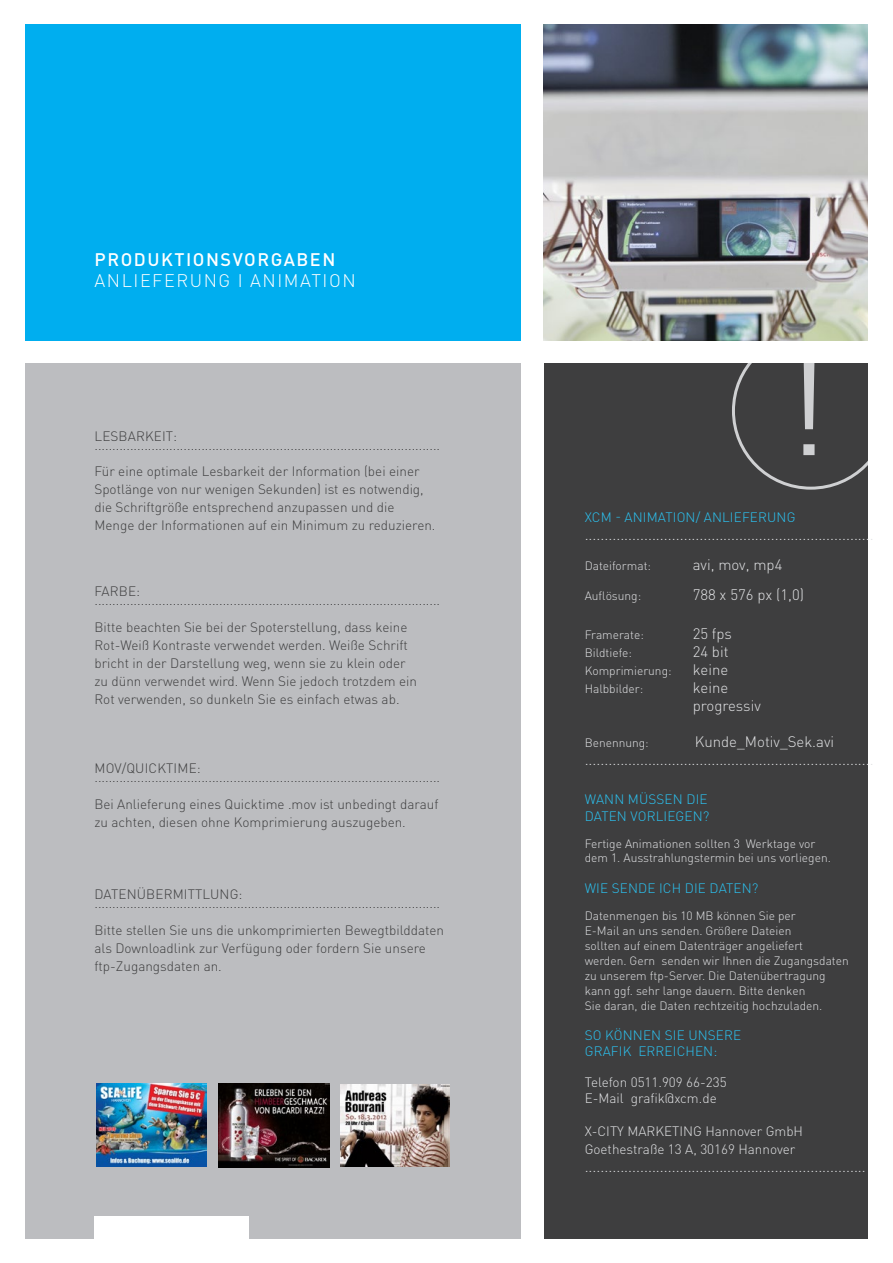
<style>
.page{position:relative;width:893px;height:1263px;background:#fff}
.page>*{position:absolute;margin:0;border:0;box-sizing:border-box;transform-origin:0 0}
.t1{font:129.3px "DIN Pro";color:#cfd0d2}
.t2{font:300 18px "DIN Pro";letter-spacing:.085em;color:#fff}
.t3{font:500 18px "DIN Pro";letter-spacing:.085em;color:#fff}
.t4{font:300 15px/18px "DIN Pro";color:#e1e2e4}
.t5{font:300 13.5px/18px "DIN Pro";color:#3e3e3f}
.t6{font:300 13.5px/16.2px "DIN Pro";letter-spacing:.01em;color:#2bc4f3}
.t7{font:300 13.5px/16.2px "DIN Pro";color:#e1e2e4}
.t8{font:300 12px/15px "DIN Pro";color:#e1e2e4}
</style>
<div class="page">
<div style="left:26px;top:363px;width:841px;height:876px;background:#bcbdc0"></div>
<div style="left:26px;top:24px;width:841px;height:317px;background:#00aeef"></div>
<div style="left:521px;top:0;width:324px;height:1251px;background:#fff"></div>
<div style="left:544px;top:363px;width:323px;height:876px;background:#3e3e3f"></div>
<svg style="left:732px;top:363px;width:135px;height:127px"></svg>
<div style="left:94px;top:1216px;width:155px;height:35px;background:#fff"></div>
<img style="left:218px;top:1083px;width:112px;height:84px">
<img style="left:340px;top:1085px;width:109px;height:82px">
<img style="left:96px;top:1083px;width:110px;height:83px">
<img style="left:544px;top:24px;width:323px;height:317px">
<h2 class="t3" style="left:95px;top:247px;width:242px">PRODUKTIONSVORGABEN</h2>
<h2 class="t2" style="left:95px;top:269px;width:263px">ANLIEFERUNG I ANIMATION</h2>
<p class="t5" style="left:94px;top:427px;width:84px">LESBARKEIT:</p>
<p class="t5" style="left:94px;top:432px;width:347px;line-height:25.2px">.................................................................................................<br>Für eine optimale Lesbarkeit der Information (bei einer</p>
<p class="t5" style="left:94px;top:479px;width:343px">Spotlänge von nur wenigen Sekunden) ist es notwendig, die Schriftgröße entsprechend anzupassen und die<br>Menge der Informationen auf ein Minimum zu reduzieren.</p>
<p class="t5" style="left:94px;top:582px;width:47px">FARBE:</p>
<p class="t5" style="left:94px;top:586px;width:347px;line-height:27px">.................................................................................................<br>Bitte beachten Sie bei der Spoterstellung, dass keine</p>
<p class="t5" style="left:94px;top:636px;width:324px">Rot-Weiß Kontraste verwendet werden. Weiße Schrift bricht in der Darstellung weg, wenn sie zu klein oder zu dünn verwendet wird. Wenn Sie jedoch trotzdem ein Rot verwenden, so dunkeln Sie es einfach etwas ab.</p>
<p class="t5" style="left:94px;top:758px;width:108px">MOV/QUICKTIME:</p>
<p class="t5" style="left:94px;top:763px;width:347px;line-height:27px">.................................................................................................<br>Bei Anlieferung eines Quicktime .mov ist unbedingt darauf</p>
<p class="t5" style="left:94px;top:812px;width:313px">zu achten, diesen ohne Komprimierung auszugeben.</p>
<p class="t5" style="left:94px;top:884px;width:150px">DATENÜBERMITTLUNG:</p>
<p class="t5" style="left:94px;top:889px;width:351px;line-height:27px">.................................................................................................<br>Bitte stellen Sie uns die unkomprimierten Bewegtbilddaten</p>
<p class="t5" style="left:94px;top:938px;width:333px">als Downloadlink zur Verfügung oder fordern Sie unsere ftp-Zugangsdaten an.</p>
<h1 class="t1" style="left:787px;top:320px;width:42px">!</h1>
<p class="t6" style="left:585px;top:508px;width:212px">XCM - ANIMATION/ ANLIEFERUNG</p>
<p class="t4" style="left:585px;top:525px;width:291px">.........................................................................</p>
<p class="t8" style="left:585px;top:557px;width:68px">Dateiformat:</p>
<p class="t4" style="left:693px;top:555px;width:91px">avi, mov, mp4</p>
<p class="t8" style="left:585px;top:587px;width:58px">Auflösung:</p>
<p class="t4" style="left:693px;top:585px;width:113px">788 x 576 px (1,0)</p>
<p class="t8" style="left:585px;top:626px;width:61px">Framerate:</p>
<p class="t4" style="left:693px;top:624px;width:41px">25 fps</p>
<p class="t8" style="left:585px;top:644px;width:49px">Bildtiefe:</p>
<p class="t4" style="left:693px;top:642px;width:37px">24 bit</p>
<p class="t8" style="left:585px;top:662px;width:88px">Komprimierung:</p>
<p class="t4" style="left:693px;top:660px;width:37px">keine</p>
<p class="t8" style="left:585px;top:680px;width:60px">Halbbilder:</p>
<p class="t4" style="left:693px;top:678px;width:70px">keine progressiv</p>
<p class="t8" style="left:585px;top:734px;width:66px">Benennung:</p>
<p class="t4" style="left:585px;top:732px;width:291px;text-indent:110px">Kunde_Motiv_Sek.avi .........................................................................</p>
<p class="t6" style="left:585px;top:791px;width:126px">WANN MÜSSEN DIE<br>DATEN VORLIEGEN?</p>
<p class="t8" style="left:585px;top:835px;width:248px;line-height:14.4px">Fertige Animationen sollten 3 Werktage vor dem 1. Ausstrahlungstermin bei uns vorliegen.</p>
<p class="t6" style="left:585px;top:879px;width:175px">WIE SENDE ICH DIE DATEN?</p>
<p class="t8" style="left:585px;top:907px;width:266px">Datenmengen bis 10 MB können Sie per<br>E-Mail an uns senden. Größere Dateien<br>sollten auf einem Datenträger angeliefert<br>werden. Gern senden wir Ihnen die Zugangsdaten zu unserem ftp-Server. Die Datenübertragung kann ggf. sehr lange dauern. Bitte denken<br>Sie daran, die Daten rechtzeitig hochzuladen.</p>
<p class="t6" style="left:585px;top:1026px;width:158px">SO KÖNNEN SIE UNSERE<br>GRAFIK ERREICHEN:</p>
<p class="t7" style="left:585px;top:1073px;width:144px">Telefon 0511.909 66-235<br>E-Mail grafik@xcm.de</p>
<p class="t7" style="left:585px;top:1121px;width:220px;line-height:18px">X-CITY MARKETING Hannover GmbH<br>Goethestraße 13 A, 30169 Hannover</p>
<p class="t4" style="left:585px;top:1156px;width:283px">.......................................................................</p>
</div>
